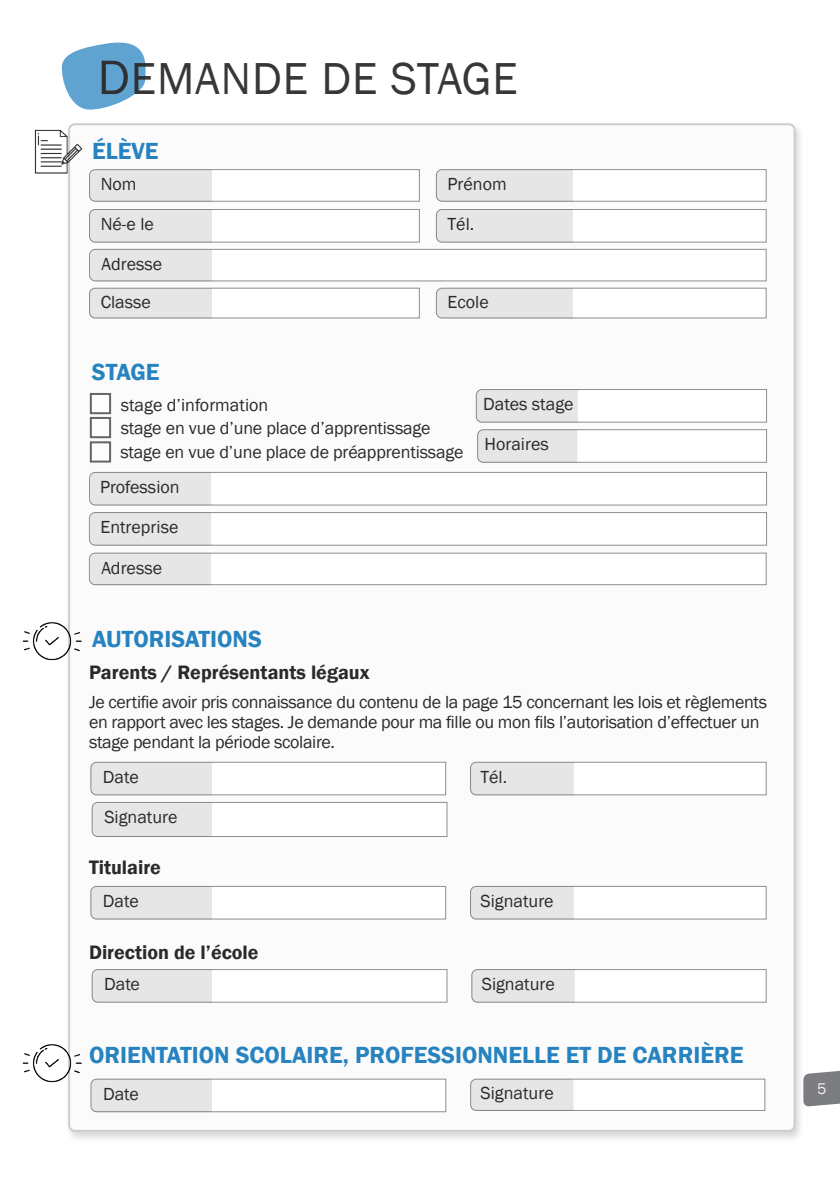
<style>
.page{position:relative;width:840px;height:1191px;background:#fff}
.page>*{position:absolute;margin:0;border:0;box-sizing:border-box;transform-origin:0 0}
.t1{font:46px "Franklin Gothic";letter-spacing:.02em;color:#2b292a}
.t2{font:600 24px "Franklin Gothic";color:#2783c0}
.t3{font:600 20px "Franklin Gothic";color:#2b292a}
.t4{font:18px/23.8px "Franklin Gothic";letter-spacing:-.01em;color:#2b292a}
.t5{font:16px "Franklin Gothic";color:#fff}
.s1{font-size:50px}
</style>
<div class="page">
<svg style="left:803px;top:1071px;width:36px;height:35px"></svg>
<svg style="left:61px;top:42px;width:85px;height:68px"></svg>
<div style="left:65px;top:122px;width:738px;height:1021px;background:#231f20;opacity:.75"></div>
<div style="left:69px;top:124px;width:725px;height:1006px;background:#fbfbfb;border-radius:6px"></div>
<svg style="left:89px;top:169px;width:331px;height:33px"></svg>
<svg style="left:435px;top:169px;width:331px;height:33px"></svg>
<svg style="left:89px;top:552px;width:677px;height:33px"></svg>
<svg style="left:477px;top:429px;width:290px;height:34px"></svg>
<svg style="left:89px;top:209px;width:677px;height:110px"></svg>
<svg style="left:89px;top:472px;width:678px;height:74px"></svg>
<svg style="left:90px;top:761px;width:357px;height:76px"></svg>
<svg style="left:90px;top:886px;width:356px;height:34px"></svg>
<svg style="left:91px;top:969px;width:356px;height:34px"></svg>
<svg style="left:90px;top:1078px;width:356px;height:34px"></svg>
<svg style="left:475px;top:389px;width:292px;height:34px"></svg>
<svg style="left:470px;top:761px;width:296px;height:35px"></svg>
<svg style="left:470px;top:886px;width:296px;height:34px"></svg>
<svg style="left:471px;top:969px;width:295px;height:34px"></svg>
<svg style="left:470px;top:1078px;width:295px;height:33px"></svg>
<div style="left:91px;top:394px;width:19px;height:19px;background:#fff"></div>
<div style="left:91px;top:418px;width:19px;height:19px;background:#fff"></div>
<div style="left:91px;top:442px;width:19px;height:19px;background:#fff"></div>
<img style="left:34px;top:127px;width:49px;height:49px">
<img style="left:22px;top:611px;width:60px;height:59px">
<img style="left:22px;top:1033px;width:60px;height:59px">
<h1 class="t1" style="left:97px;top:50px;width:421px"><span class="s1">D</span>EMANDE DE STAGE</h1>
<h2 class="t2" style="left:92px;top:136px;width:68px">ÉLÈVE</h2>
<p class="t4" style="left:101px;top:172px;width:37px">Nom</p>
<p class="t4" style="left:447px;top:172px;width:61px">Prénom</p>
<p class="t4" style="left:101px;top:213px;width:55px">Né-e le</p>
<p class="t4" style="left:447px;top:213px;width:28px">Tél.</p>
<p class="t4" style="left:101px;top:245px;width:63px;line-height:38.4px">Adresse<br>Classe</p>
<h2 class="t2" style="left:92px;top:357px;width:69px">STAGE</h2>
<p class="t4" style="left:447px;top:291px;width:43px">Ecole</p>
<p class="t4" style="left:120px;top:393px;width:344px">stage d’information<br>stage en vue d’une place d’apprentissage stage en vue d’une place de préapprentissage</p>
<p class="t4" style="left:100px;top:475px;width:81px">Profession</p>
<p class="t4" style="left:100px;top:516px;width:79px">Entreprise</p>
<p class="t4" style="left:101px;top:556px;width:62px">Adresse</p>
<p class="t4" style="left:483px;top:393px;width:92px">Dates stage</p>
<p class="t4" style="left:484px;top:433px;width:66px">Horaires</p>
<h2 class="t2" style="left:92px;top:624px;width:171px">AUTORISATIONS</h2>
<p class="t3" style="left:89px;top:660px;width:282px">Parents / Représentants légaux</p>
<p class="t4" style="left:89px;top:692px;width:679px;line-height:20px">Je certifie avoir pris connaissance du contenu de la page 15 concernant les lois et règlements en rapport avec les stages. Je demande pour ma fille ou mon fils l’autorisation d’effectuer un stage pendant la période scolaire.</p>
<p class="t4" style="left:103px;top:765px;width:37px">Date</p>
<p class="t4" style="left:104px;top:806px;width:75px">Signature</p>
<p class="t3" style="left:89px;top:855px;width:73px">Titulaire</p>
<p class="t4" style="left:103px;top:889px;width:37px">Date</p>
<p class="t3" style="left:89px;top:940px;width:171px">Direction de l’école</p>
<p class="t4" style="left:104px;top:972px;width:37px">Date</p>
<p class="t4" style="left:480px;top:765px;width:28px">Tél.</p>
<p class="t4" style="left:480px;top:889px;width:75px">Signature</p>
<p class="t4" style="left:481px;top:972px;width:75px">Signature</p>
<h2 class="t2" style="left:89px;top:1040px;width:655px">ORIENTATION SCOLAIRE, PROFESSIONNELLE ET DE CARRIÈRE</h2>
<p class="t4" style="left:103px;top:1082px;width:37px">Date</p>
<p class="t4" style="left:480px;top:1082px;width:75px">Signature</p>
<p class="t5" style="left:817px;top:1078px;width:11px">5</p>
</div>
